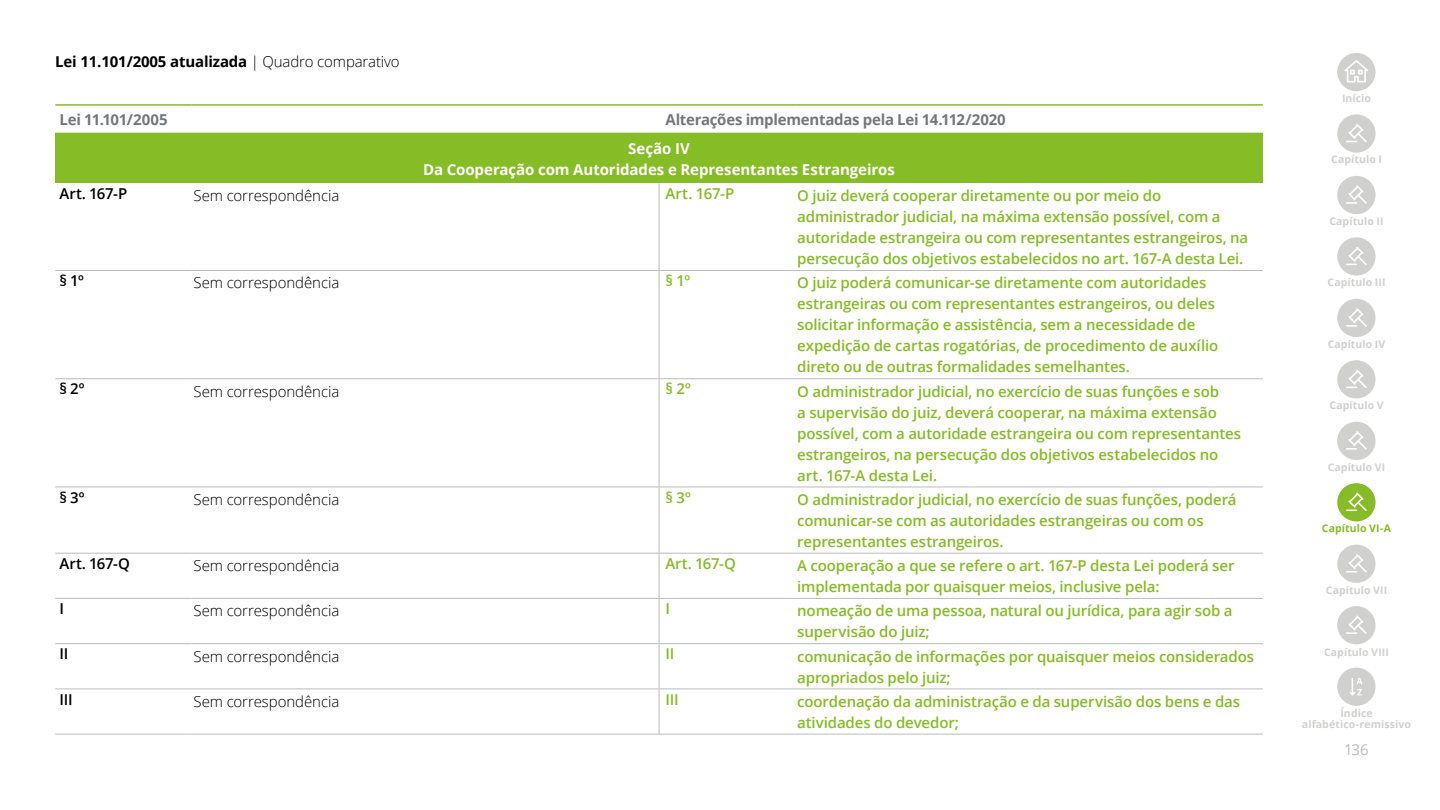
<style>
.page{position:relative;width:1440px;height:810px;background:#fff}
.page>*{position:absolute;margin:0;border:0;box-sizing:border-box;transform-origin:0 0}
.Body_copy__10_14pt{font:600 15px/21px "Open Sans";letter-spacing:-.01em;color:#86bc25}
.Body_copy__10_14pt-2{font:300 15px "Open Sans";letter-spacing:-.005em;color:#000}
.seção{font:700 15px "Open Sans";letter-spacing:-.005em;color:#fff}
.Body_copy__10_14pt-3{font:700 15px "Open Sans";letter-spacing:-.015em;color:#75787b}
.t1{font:700 15px "Open Sans";letter-spacing:-.01em;color:#000}
.Body_copy__10_14pt-4{font:600 15px "Open Sans";letter-spacing:-.02em;color:#000}
.t2{font:15px "Open Sans";color:#bbbcbc}
.t3{font:700 10.5px/10.5px "Open Sans";letter-spacing:.01em;color:#d0d0ce;text-align:center}
.t4{font:700 10.5px "Open Sans";letter-spacing:.01em;color:#86bc25}
.s1{font-weight:300}
</style>
<div class="page">
<svg style="left:1337px;top:53px;width:39px;height:38px"></svg>
<svg style="left:1337px;top:668px;width:39px;height:38px"></svg>
<svg style="left:1337px;top:114px;width:39px;height:39px"></svg>
<svg style="left:1337px;top:176px;width:39px;height:38px"></svg>
<svg style="left:1337px;top:237px;width:39px;height:39px"></svg>
<svg style="left:1337px;top:299px;width:39px;height:38px"></svg>
<svg style="left:1337px;top:360px;width:39px;height:39px"></svg>
<svg style="left:1337px;top:422px;width:39px;height:38px"></svg>
<svg style="left:1337px;top:483px;width:39px;height:38px"></svg>
<svg style="left:1337px;top:545px;width:39px;height:38px"></svg>
<svg style="left:1337px;top:606px;width:39px;height:38px"></svg>
<div style="left:55px;top:133px;width:1208px;height:50px;background:#86bc25"></div>
<hr style="left:659px;top:183px;width:1px;height:87px;background:#bbbcbc">
<hr style="left:55px;top:270px;width:136px;height:1px;background:#bbbcbc">
<hr style="left:191px;top:270px;width:468px;height:1px;background:#bbbcbc">
<hr style="left:659px;top:271px;width:1px;height:107px;background:#bbbcbc">
<hr style="left:659px;top:270px;width:136px;height:1px;background:#bbbcbc">
<hr style="left:795px;top:270px;width:468px;height:1px;background:#bbbcbc">
<hr style="left:55px;top:378px;width:136px;height:1px;background:#bbbcbc">
<hr style="left:55px;top:487px;width:136px;height:1px;background:#bbbcbc">
<hr style="left:55px;top:553px;width:136px;height:1px;background:#bbbcbc">
<hr style="left:55px;top:598px;width:136px;height:1px;background:#bbbcbc">
<hr style="left:55px;top:643px;width:136px;height:1px;background:#bbbcbc">
<hr style="left:55px;top:689px;width:136px;height:1px;background:#bbbcbc">
<hr style="left:191px;top:378px;width:468px;height:1px;background:#bbbcbc">
<hr style="left:191px;top:487px;width:468px;height:1px;background:#bbbcbc">
<hr style="left:191px;top:553px;width:468px;height:1px;background:#bbbcbc">
<hr style="left:191px;top:598px;width:468px;height:1px;background:#bbbcbc">
<hr style="left:191px;top:643px;width:468px;height:1px;background:#bbbcbc">
<hr style="left:191px;top:689px;width:468px;height:1px;background:#bbbcbc">
<hr style="left:659px;top:379px;width:1px;height:108px;background:#bbbcbc">
<hr style="left:659px;top:487px;width:1px;height:66px;background:#bbbcbc">
<hr style="left:659px;top:554px;width:1px;height:44px;background:#bbbcbc">
<hr style="left:659px;top:599px;width:1px;height:44px;background:#bbbcbc">
<hr style="left:659px;top:644px;width:1px;height:45px;background:#bbbcbc">
<hr style="left:659px;top:689px;width:1px;height:45px;background:#bbbcbc">
<hr style="left:659px;top:378px;width:136px;height:1px;background:#bbbcbc">
<hr style="left:659px;top:487px;width:136px;height:1px;background:#bbbcbc">
<hr style="left:659px;top:553px;width:136px;height:1px;background:#bbbcbc">
<hr style="left:659px;top:598px;width:136px;height:1px;background:#bbbcbc">
<hr style="left:659px;top:643px;width:136px;height:1px;background:#bbbcbc">
<hr style="left:659px;top:689px;width:136px;height:1px;background:#bbbcbc">
<hr style="left:795px;top:378px;width:468px;height:1px;background:#bbbcbc">
<hr style="left:795px;top:487px;width:468px;height:1px;background:#bbbcbc">
<hr style="left:795px;top:553px;width:468px;height:1px;background:#bbbcbc">
<hr style="left:795px;top:598px;width:468px;height:1px;background:#bbbcbc">
<hr style="left:795px;top:643px;width:468px;height:1px;background:#bbbcbc">
<hr style="left:795px;top:689px;width:468px;height:1px;background:#bbbcbc">
<hr style="left:55px;top:734px;width:136px;height:1px;background:#bbbcbc">
<hr style="left:191px;top:734px;width:468px;height:1px;background:#bbbcbc">
<hr style="left:659px;top:734px;width:136px;height:1px;background:#bbbcbc">
<hr style="left:795px;top:734px;width:468px;height:1px;background:#bbbcbc">
<hr style="left:55px;top:104px;width:136px;height:2px;background:#86bc25">
<hr style="left:191px;top:104px;width:468px;height:2px;background:#86bc25">
<hr style="left:659px;top:104px;width:136px;height:2px;background:#86bc25">
<hr style="left:795px;top:104px;width:468px;height:2px;background:#86bc25">
<p class="t1" style="left:55px;top:51px;width:346px">Lei 11.101/2005 atualizada <span class="s1">| Quadro comparativo</span></p>
<p class="Body_copy__10_14pt-3" style="left:60px;top:109px;width:110px">Lei 11.101/2005</p>
<p class="Body_copy__10_14pt-3" style="left:665px;top:109px;width:342px">Alterações implementadas pela Lei 14.112/2020</p>
<p class="seção" style="left:628px;top:138px;width:63px">Seção IV</p>
<p class="seção" style="left:423px;top:159px;width:473px">Da Cooperação com Autoridades e Representantes Estrangeiros</p>
<p class="Body_copy__10_14pt-4" style="left:60px;top:183px;width:69px">Art. 167-P</p>
<p class="Body_copy__10_14pt-2" style="left:193px;top:185px;width:147px">Sem correspondência</p>
<p class="Body_copy__10_14pt" style="left:665px;top:183px;width:71px">Art. 167-P</p>
<p class="Body_copy__10_14pt" style="left:797px;top:185px;width:452px">O juiz deverá cooperar diretamente ou por meio do administrador judicial, na máxima extensão possível, com a autoridade estrangeira ou com representantes estrangeiros, na persecução dos objetivos estabelecidos no art. 167-A desta Lei.</p>
<p class="Body_copy__10_14pt-4" style="left:60px;top:270px;width:26px">§ 1º</p>
<p class="Body_copy__10_14pt-2" style="left:193px;top:273px;width:147px">Sem correspondência</p>
<p class="Body_copy__10_14pt" style="left:665px;top:270px;width:26px">§ 1º</p>
<p class="Body_copy__10_14pt" style="left:797px;top:272px;width:423px">O juiz poderá comunicar‑se diretamente com autoridades estrangeiras ou com representantes estrangeiros, ou deles solicitar informação e assistência, sem a necessidade de expedição de cartas rogatórias, de procedimento de auxílio direto ou de outras formalidades semelhantes.</p>
<p class="Body_copy__10_14pt-4" style="left:60px;top:379px;width:27px">§ 2º</p>
<p class="Body_copy__10_14pt-2" style="left:193px;top:381px;width:147px">Sem correspondência</p>
<p class="Body_copy__10_14pt" style="left:665px;top:378px;width:27px">§ 2º</p>
<p class="Body_copy__10_14pt" style="left:797px;top:380px;width:445px">O administrador judicial, no exercício de suas funções e sob<br>a supervisão do juiz, deverá cooperar, na máxima extensão possível, com a autoridade estrangeira ou com representantes estrangeiros, na persecução dos objetivos estabelecidos no art. 167-A desta Lei.</p>
<p class="Body_copy__10_14pt-4" style="left:60px;top:487px;width:26px">§ 3º</p>
<p class="Body_copy__10_14pt-2" style="left:193px;top:489px;width:147px">Sem correspondência</p>
<p class="Body_copy__10_14pt" style="left:665px;top:486px;width:27px">§ 3º</p>
<p class="Body_copy__10_14pt" style="left:797px;top:489px;width:441px">O administrador judicial, no exercício de suas funções, poderá comunicar‑se com as autoridades estrangeiras ou com os representantes estrangeiros.</p>
<p class="Body_copy__10_14pt-4" style="left:60px;top:553px;width:72px">Art. 167-Q</p>
<p class="Body_copy__10_14pt-2" style="left:193px;top:555px;width:147px">Sem correspondência</p>
<p class="Body_copy__10_14pt" style="left:665px;top:553px;width:72px">Art. 167-Q</p>
<p class="Body_copy__10_14pt" style="left:797px;top:555px;width:439px">A cooperação a que se refere o art. 167-P desta Lei poderá ser implementada por quaisquer meios, inclusive pela:</p>
<p class="Body_copy__10_14pt-4" style="left:60px;top:598px;width:6px">I</p>
<p class="Body_copy__10_14pt-2" style="left:193px;top:601px;width:147px">Sem correspondência</p>
<p class="Body_copy__10_14pt" style="left:665px;top:598px;width:6px">I</p>
<p class="Body_copy__10_14pt" style="left:797px;top:600px;width:437px">nomeação de uma pessoa, natural ou jurídica, para agir sob a supervisão do juiz;</p>
<p class="Body_copy__10_14pt-4" style="left:60px;top:644px;width:10px">II</p>
<p class="Body_copy__10_14pt-2" style="left:193px;top:646px;width:147px">Sem correspondência</p>
<p class="Body_copy__10_14pt" style="left:665px;top:643px;width:11px">II</p>
<p class="Body_copy__10_14pt" style="left:797px;top:645px;width:458px">comunicação de informações por quaisquer meios considerados apropriados pelo juiz;</p>
<p class="Body_copy__10_14pt-4" style="left:60px;top:689px;width:15px">III</p>
<p class="Body_copy__10_14pt-2" style="left:193px;top:691px;width:147px">Sem correspondência</p>
<p class="Body_copy__10_14pt" style="left:665px;top:688px;width:15px">III</p>
<p class="Body_copy__10_14pt" style="left:797px;top:691px;width:444px">coordenação da administração e da supervisão dos bens e das atividades do devedor;</p>
<p class="t3" style="left:1342px;top:92px;width:31px">Início</p>
<p class="t3" style="left:1331px;top:154px;width:52px">Capítulo I</p>
<p class="t3" style="left:1329px;top:216px;width:56px">Capítulo II</p>
<p class="t3" style="left:1328px;top:277px;width:59px">Capítulo III</p>
<p class="t3" style="left:1328px;top:339px;width:59px">Capítulo IV</p>
<p class="t3" style="left:1330px;top:400px;width:55px">Capítulo V</p>
<p class="t3" style="left:1328px;top:462px;width:59px">Capítulo VI</p>
<p class="t4" style="left:1322px;top:521px;width:71px">Capítulo VI-A</p>
<p class="t3" style="left:1326px;top:585px;width:63px">Capítulo VII</p>
<p class="t3" style="left:1324px;top:646px;width:66px">Capítulo VIII</p>
<p class="t3" style="left:1302px;top:708px;width:111px">Índice alfabético-remissivo</p>
<p class="t2" style="left:1344px;top:739px;width:26px">136</p>
</div>
